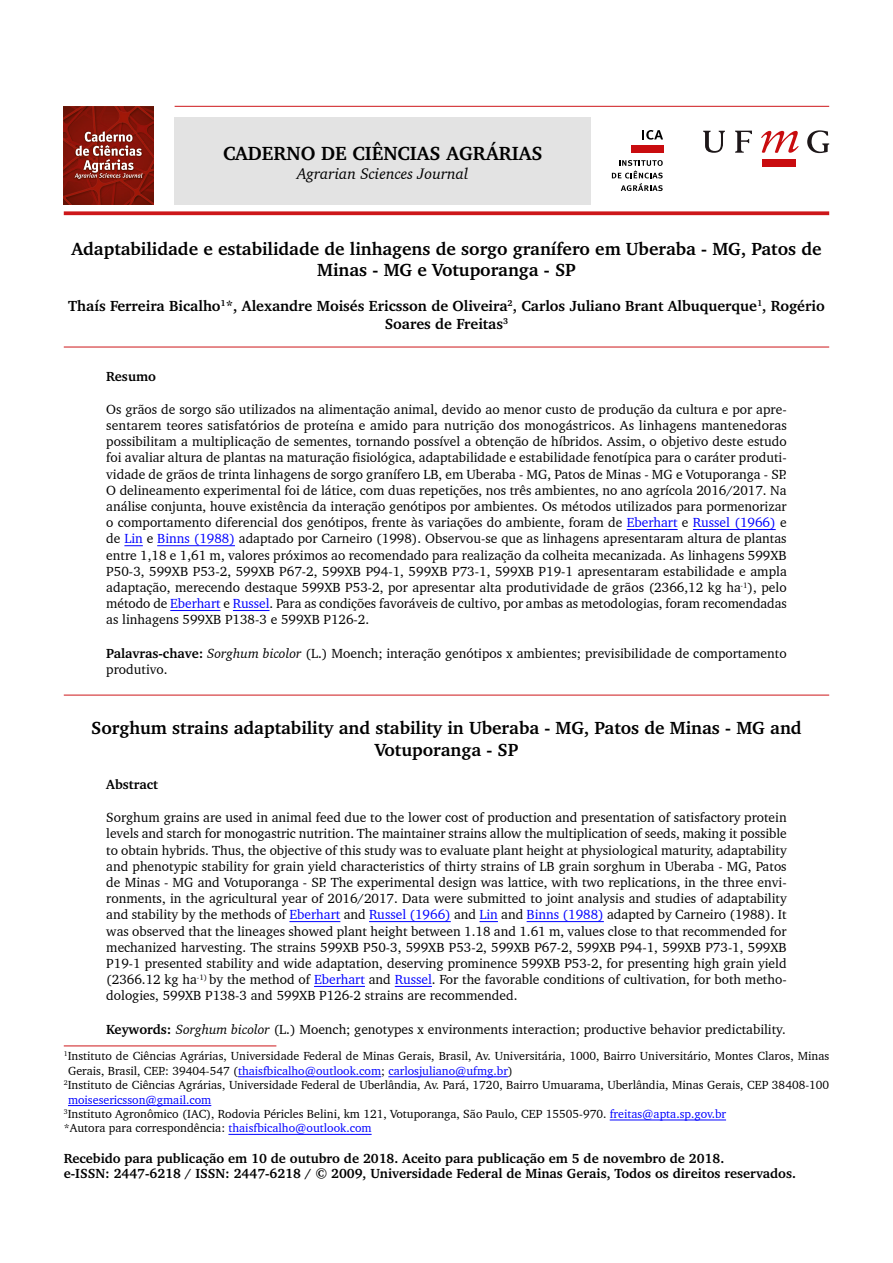
<style>
.page{position:relative;width:893px;height:1263px;background:#fff}
.page>*{position:absolute;margin:0;border:0;box-sizing:border-box;transform-origin:0 0}
.t1{font:700 19.5px "Charter BT";color:#000}
.t2{font:700 18px/21.6px "Charter BT";color:#000;text-align:center}
.t3{font:italic 15.6px "Charter BT";color:#000}
.t4{font:700 15px/18px "Charter BT";color:#000;text-align:center}
.t5{font:13.5px/16.2px "Charter BT";color:#000;text-align:justify}
.t6{font:700 13.5px/15px "Charter BT";color:#000}
.t7{font:12px "Charter BT";color:#000}
.t8{font:12px "Charter BT";color:#00f}
.s1{color:#00f}
.s2{font-weight:700}
.s3{font-style:italic}
.s4{color:#000}
</style>
<div class="page">
<div style="left:175px;top:117px;width:416px;height:87px;background:#e3e3e3"></div>
<svg style="left:703px;top:131px;width:22px;height:22px"></svg>
<svg style="left:735px;top:131px;width:17px;height:22px"></svg>
<svg style="left:807px;top:130px;width:22px;height:23px"></svg>
<svg style="left:761px;top:131px;width:38px;height:22px"></svg>
<div style="left:762px;top:159px;width:33px;height:8px;background:#c90c0f"></div>
<svg style="left:642px;top:130px;width:21px;height:10px"></svg>
<svg style="left:612px;top:160px;width:51px;height:31px"></svg>
<div style="left:631px;top:145px;width:32px;height:8px;background:#c90c0f"></div>
<hr style="left:175px;top:106px;width:654px;height:1px;background:#cd171a">
<img style="left:64px;top:106px;width:90px;height:98px">
<img style="left:73px;top:130px;width:71px;height:50px">
<svg style="left:75px;top:131px;width:67px;height:48px;background:#9e5048"></svg>
<svg style="left:64px;top:211px;width:765px;height:4px;background:#d22e30"></svg>
<hr style="left:627px;top:529px;width:51px;height:1px;background:#00f">
<hr style="left:693px;top:529px;width:83px;height:1px;background:#00f">
<svg style="left:124px;top:545px;width:19px;height:1px"></svg>
<hr style="left:157px;top:545px;width:78px;height:1px;background:#00f">
<hr style="left:170px;top:610px;width:51px;height:1px;background:#00f">
<hr style="left:233px;top:610px;width:36px;height:1px;background:#00f">
<hr style="left:289px;top:921px;width:51px;height:1px;background:#00f">
<hr style="left:369px;top:921px;width:82px;height:1px;background:#00f">
<svg style="left:479px;top:921px;width:19px;height:1px"></svg>
<hr style="left:527px;top:921px;width:77px;height:1px;background:#00f">
<hr style="left:314px;top:986px;width:51px;height:1px;background:#00f">
<hr style="left:395px;top:986px;width:37px;height:1px;background:#00f">
<hr style="left:64px;top:347px;width:765px;height:1px;background:#cd171a">
<hr style="left:64px;top:695px;width:765px;height:1px;background:#cd171a">
<hr style="left:64px;top:1045px;width:212px;height:1px;background:#cd171a">
<hr style="left:238px;top:1076px;width:143px;height:1px;background:#00f">
<hr style="left:388px;top:1076px;width:120px;height:1px;background:#00f">
<hr style="left:68px;top:1105px;width:143px;height:1px;background:#00f">
<hr style="left:610px;top:1119px;width:116px;height:1px;background:#00f">
<hr style="left:228px;top:1134px;width:144px;height:1px;background:#00f">
<h1 class="t1" style="left:223px;top:141px;width:321px">CADERNO DE CIÊNCIAS AGRÁRIAS</h1>
<p class="t3" style="left:297px;top:163px;width:173px">Agrarian Sciences Journal</p>
<h2 class="t2" style="left:71px;top:237px;width:751px">Adaptabilidade e estabilidade de linhagens de sorgo granífero em Uberaba - MG, Patos de<br>Minas - MG e Votuporanga - SP</h2>
<p class="t4" style="left:68px;top:297px;width:758px">Thaís Ferreira Bicalho<sup>1</sup>*, Alexandre Moisés Ericsson de Oliveira<sup>2</sup>, Carlos Juliano Brant Albuquerque<sup>1</sup>, Rogério<br>Soares de Freitas<sup>3</sup></p>
<p class="t6" style="left:106px;top:368px;width:51px">Resumo</p>
<p class="t5" style="left:106px;top:401px;width:682px">Os grãos de sorgo são utilizados na alimentação animal, devido ao menor custo de produção da cultura e por apre&shy;sentarem teores satisfatórios de proteína e amido para nutrição dos monogástricos. As linhagens mantenedoras possibilitam a multiplicação de sementes, tornando possível a obtenção de híbridos. Assim, o objetivo deste estudo foi avaliar altura de plantas na maturação fisiológica, adaptabilidade e estabilidade fenotípica para o caráter produti&shy;vidade de grãos de trinta linhagens de sorgo granífero LB, em Uberaba - MG, Patos de Minas - MG e Votuporanga - SP.<br>O delineamento experimental foi de látice, com duas repetições, nos três ambientes, no ano agrícola 2016/2017. Na análise conjunta, houve existência da interação genótipos por ambientes. Os métodos utilizados para pormenorizar o comportamento diferencial dos genótipos, frente às variações do ambiente, foram de <span class="s1">Eberhart</span> e <span class="s1">Russel (1966)</span> e de <span class="s1">Lin</span> e <span class="s1">Binns (1988)</span> adaptado por Carneiro (1998). Observou-se que as linhagens apresentaram altura de plantas entre 1,18 e 1,61 m, valores próximos ao recomendado para realização da colheita mecanizada. As linhagens 599XB P50-3, 599XB P53-2, 599XB P67-2, 599XB P94-1, 599XB P73-1, 599XB P19-1 apresentaram estabilidade e ampla adaptação, merecendo destaque 599XB P53-2, por apresentar alta produtividade de grãos (2366,12 kg ha<sup>-1</sup>), pelo método de <span class="s1">Eberhart</span> e <span class="s1">Russel</span>. Para as condições favoráveis de cultivo, por ambas as metodologias, foram recomendadas as linhagens 599XB P138-3 e 599XB P126-2.</p>
<p class="t5" style="left:106px;top:645px;width:682px"><span class="s2">Palavras-chave:</span> <span class="s3">Sorghum bicolor</span> (L.) Moench; interação genótipos x ambientes; previsibilidade de comportamento produtivo.</p>
<h2 class="t2" style="left:91px;top:717px;width:712px">Sorghum strains adaptability and stability in Uberaba - MG, Patos de Minas - MG and<br>Votuporanga - SP</h2>
<p class="t6" style="left:106px;top:776px;width:53px">Abstract</p>
<p class="t5" style="left:106px;top:809px;width:682px">Sorghum grains are used in animal feed due to the lower cost of production and presentation of satisfactory protein levels and starch for monogastric nutrition. The maintainer strains allow the multiplication of seeds, making it possible to obtain hybrids. Thus, the objective of this study was to evaluate plant height at physiological maturity, adaptability and phenotypic stability for grain yield characteristics of thirty strains of LB grain sorghum in Uberaba - MG, Patos de Minas - MG and Votuporanga - SP. The experimental design was lattice, with two replications, in the three envi&shy;ronments, in the agricultural year of 2016/2017. Data were submitted to joint analysis and studies of adaptability and stability by the methods of <span class="s1">Eberhart</span> and <span class="s1">Russel (1966)</span> and <span class="s1">Lin</span> and <span class="s1">Binns (1988)</span> adapted by Carneiro (1988). It was observed that the lineages showed plant height between 1.18 and 1.61 m, values close to that recommended for mechanized harvesting. The strains 599XB P50-3, 599XB P53-2, 599XB P67-2, 599XB P94-1, 599XB P73-1, 599XB P19-1 presented stability and wide adaptation, deserving prominence 599XB P53-2, for presenting high grain yield (2366.12 kg ha<sup>-1)</sup> by the method of <span class="s1">Eberhart</span> and <span class="s1">Russel</span>. For the favorable conditions of cultivation, for both metho&shy;dologies, 599XB P138-3 and 599XB P126-2 strains are recommended.</p>
<p class="t5" style="left:106px;top:1020px;width:682px"><span class="s2">Keywords:</span> <span class="s3">Sorghum bicolor</span> (L.) Moench; genotypes x environments interaction; productive behavior predictability<span class="s3">.</span></p>
<p class="t7" style="left:64px;top:1049px;width:767px"><sup>1</sup>Instituto de Ciências Agrárias, Universidade Federal de Minas Gerais, Brasil, Av. Universitária, 1000, Bairro Universitário, Montes Claros, Minas</p>
<p class="t8" style="left:68px;top:1063px;width:446px"><span class="s4">Gerais, Brasil, CEP.: 39404-547 (</span>thaisfbicalho@outlook.com<span class="s4">;</span> carlosjuliano@ufmg.br<span class="s4">)</span></p>
<p class="t7" style="left:64px;top:1077px;width:767px"><sup>2</sup>Instituto de Ciências Agrárias, Universidade Federal de Uberlândia, Av. Pará, 1720, Bairro Umuarama, Uberlândia, Minas Gerais, CEP 38408-100</p>
<p class="t8" style="left:68px;top:1092px;width:145px">moisesericsson@gmail.com</p>
<p class="t7" style="left:64px;top:1106px;width:664px"><sup>3</sup>Instituto Agronômico (IAC), Rodovia Péricles Belini, km 121, Votuporanga, São Paulo, CEP 15505-970. <span class="s1">freitas@apta.sp.gov.br</span></p>
<p class="t7" style="left:64px;top:1121px;width:309px">*Autora para correspondência: <span class="s1">thaisfbicalho@outlook.com</span></p>
<p class="t6" style="left:64px;top:1150px;width:734px">Recebido para publicação em 10 de outubro de 2018. Aceito para publicação em 5 de novembro de 2018.<br>e-ISSN: 2447-6218 / ISSN: 2447-6218 / © 2009, Universidade Federal de Minas Gerais, Todos os direitos reservados.</p>
</div>
